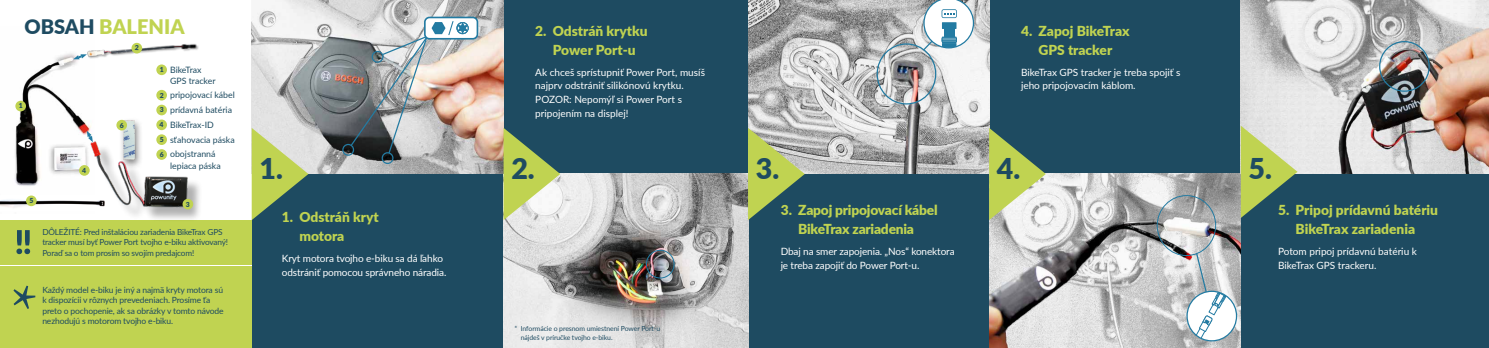
<style>
.page{position:relative;width:1489px;height:348px;background:#fff}
.page>*{position:absolute;margin:0;border:0;box-sizing:border-box;transform-origin:0 0}
.t1{font:900 28.62px "Lato";color:#1e4b61}
.t2{font:900 20px "Lato";color:#c0d351}
.t3{font:900 13.75px/18.8px "Lato";letter-spacing:-.005em;color:#c0d351;text-align:center}
.t4{font:10px/13.8px "Lato";color:#fff}
.t5{font:8.75px/14.8px "Lato";color:#1e4b61}
.t6{font:8.5px/10.6px "Lato";letter-spacing:-.015em;color:#1e4b61}
.t7{font:8.25px/10.6px "Lato";letter-spacing:-.02em;color:#1e4b61}
.t8{font:6.88px/8.8px "Lato";letter-spacing:-.01em;color:#1e4b61}
.t9{font:900 6.88px "Lato";color:#1e4b61}
.s1{color:#1e4b61}
.s2{font-weight:900;font-size:6.88px}
.s3{font-family:"Arial"}
</style>
<div class="page">
<div style="left:0;top:0;width:1488px;height:347px;background:#1e4b61"></div>
<div style="left:0;top:0;width:252px;height:272px;background:#fff"></div>
<div style="left:0;top:266px;width:252px;height:81px;background:#c0d351"></div>
<img style="left:15px;top:53px;width:71px;height:133px">
<div style="left:0;top:220px;width:252px;height:44px;background:#c0d351"></div>
<img style="left:503px;top:174px;width:245px;height:173px">
<img style="left:748px;top:0;width:241px;height:174px">
<img style="left:252px;top:0;width:251px;height:174px">
<img style="left:0;top:200px;width:48px;height:8px">
<img style="left:989px;top:174px;width:251px;height:173px">
<img style="left:1240px;top:0;width:248px;height:174px">
<svg style="left:252px;top:128px;width:56px;height:92px"></svg>
<svg style="left:503px;top:128px;width:57px;height:92px"></svg>
<svg style="left:748px;top:128px;width:56px;height:92px"></svg>
<svg style="left:989px;top:128px;width:56px;height:92px"></svg>
<svg style="left:1240px;top:125px;width:57px;height:92px"></svg>
<div style="left:342px;top:144px;width:12px;height:11px;border:1px solid #237ba2;border-radius:50%"></div>
<div style="left:381px;top:152px;width:12px;height:12px;border:1px solid #237ba2;border-radius:50%"></div>
<div style="left:646px;top:249px;width:28px;height:29px;border:1px solid #237ba2;border-radius:50%"></div>
<img style="left:48px;top:124px;width:152px;height:95px">
<div style="left:79px;top:165px;width:11px;height:10px;background:#c0d351;border-radius:50%"></div>
<div style="left:182px;top:198px;width:11px;height:11px;background:#c0d351;border-radius:50%"></div>
<div style="left:15px;top:101px;width:11px;height:10px;background:#c0d351;border-radius:50%"></div>
<div style="left:118px;top:117px;width:25px;height:52px;background:#000;opacity:.51"></div>
<img style="left:111px;top:117px;width:39px;height:47px">
<div style="left:26px;top:195px;width:11px;height:11px;background:#c0d351;border-radius:50%"></div>
<svg style="left:87px;top:130px;width:6px;height:12px"></svg>
<svg style="left:73px;top:54px;width:11px;height:6px"></svg>
<div style="left:116px;top:120px;width:11px;height:10px;background:#c0d351;border-radius:50%"></div>
<div style="left:1186px;top:291px;width:50px;height:49px;background:#fff;border-radius:50%"></div>
<svg style="left:1191px;top:251px;width:35px;height:89px"></svg>
<div style="left:1186px;top:290px;width:50px;height:51px;border:1px solid #237ba2;border-radius:50%"></div>
<div style="left:1156px;top:195px;width:60px;height:60px;border:1px solid #237ba2;border-radius:50%"></div>
<div style="left:876px;top:43px;width:60px;height:61px;border:1px solid #237ba2;border-radius:50%"></div>
<div style="left:1378px;top:41px;width:51px;height:51px;border:1px solid #237ba2;border-radius:50%"></div>
<img style="left:84px;top:42px;width:115px;height:32px">
<div style="left:131px;top:43px;width:11px;height:10px;background:#c0d351;border-radius:50%"></div>
<svg style="left:921px;top:0;width:53px;height:52px;background:#c6d9e0"></svg>
<svg style="left:16px;top:230px;width:14px;height:24px"></svg>
<div style="left:425px;top:17px;width:52px;height:22px;background:#fff;border-radius:5px"></div>
<div style="left:424px;top:17px;width:54px;height:22px;border:2px solid #237ba2;border-radius:5px"></div>
<img style="left:349px;top:21px;width:119px;height:133px">
<svg style="left:13px;top:285px;width:22px;height:23px"></svg>
<div style="left:156px;top:64px;width:11px;height:11px;background:#c0d351;border-radius:50%"></div>
<div style="left:156px;top:90px;width:11px;height:10px;background:#c0d351;border-radius:50%"></div>
<div style="left:156px;top:104px;width:11px;height:11px;background:#c0d351;border-radius:50%"></div>
<div style="left:156px;top:119px;width:11px;height:11px;background:#c0d351;border-radius:50%"></div>
<div style="left:156px;top:134px;width:11px;height:11px;background:#c0d351;border-radius:50%"></div>
<div style="left:156px;top:149px;width:11px;height:10px;background:#c0d351;border-radius:50%"></div>
<h2 class="t2" style="left:24px;top:12px;width:162px"><span class="s1">OBSAH</span> BALENIA</h2>
<p class="t9" style="left:19px;top:101px;width:5px">1</p>
<p class="t9" style="left:82px;top:165px;width:5px">4</p>
<p class="t9" style="left:120px;top:120px;width:5px">6</p>
<p class="t5" style="left:170px;top:63px;width:47px;line-height:11.2px;text-indent:-10px"><span class="s2">1</span> BikeTrax<br>GPS tracker</p>
<p class="t5" style="left:159px;top:87px;width:77px"><span class="s2">2</span> pripojovací kábel<br><span class="s2">3</span> prídavná batéria<br><span class="s2">4</span> BikeTrax-ID<br><span class="s2">5</span> s<span class="s3">ť</span>ahovacia páska<br><span class="s2">6</span> obojstranná</p>
<p class="t5" style="left:170px;top:157px;width:52px">lepiaca páska</p>
<p class="t9" style="left:29px;top:195px;width:5px">5</p>
<p class="t9" style="left:186px;top:198px;width:5px">3</p>
<p class="t7" style="left:42px;top:226px;width:187px">DÔLEŽITÉ: Pred inštaláciou zariadenia BikeTrax GPS tracker musí byť Power Port tvojho e-biku aktivovaný!<br>Poraď sa o tom prosím so svojím predajcom!</p>
<p class="t6" style="left:42px;top:283px;width:183px">Každý model e-biku je iný a najmä kryty motora sú k dispozícii v rôznych prevedeniach. Prosíme <span class="s3">ť</span>a preto o pochopenie, ak sa obrázky v tomto návode nezhodujú s motorom tvojho e-biku.</p>
<h3 class="t3" style="left:535px;top:21px;width:114px">2. Odstráň krytku<br>Power Port-u</h3>
<p class="t4" style="left:535px;top:65px;width:171px">Ak chceš sprístupniť Power Port, musíš najprv odstrániť silikónovú krytku.<br>POZOR: Nepomýľ si Power Port s pripojením na displej!</p>
<h3 class="t3" style="left:1020px;top:21px;width:110px">4. Zapoj BikeTrax<br>GPS tracker</h3>
<p class="t4" style="left:1020px;top:65px;width:161px">BikeTrax GPS tracker je treba spojiť s jeho pripojovacím káblom.</p>
<h1 class="t1" style="left:259px;top:146px;width:25px">1.</h1>
<h1 class="t1" style="left:511px;top:146px;width:25px">2.</h1>
<h1 class="t1" style="left:755px;top:146px;width:25px">3.</h1>
<h1 class="t1" style="left:996px;top:146px;width:25px">4.</h1>
<h1 class="t1" style="left:1248px;top:146px;width:25px">5.</h1>
<h3 class="t3" style="left:299px;top:207px;width:81px;text-align:left;text-indent:-18px">1. Odstráň kryt motora</h3>
<p class="t4" style="left:282px;top:250px;width:166px">Kryt motora tvojho e-biku sa dá ľahko odstrániť pomocou správneho náradia.</p>
<h3 class="t3" style="left:780px;top:200px;width:158px">3. Zapoj pripojovací kábel<br>BikeTrax zariadenia</h3>
<p class="t4" style="left:780px;top:243px;width:175px">Dbaj na smer zapojenia. „Nos“ konektora je treba zapojiť do Power Port-u.</p>
<h3 class="t3" style="left:1277px;top:200px;width:162px">5. Pripoj prídavnú batériu<br>BikeTrax zariadenia</h3>
<p class="t4" style="left:1277px;top:243px;width:140px">Potom pripoj prídavnú batériu k<br>BikeTrax GPS trackeru.</p>
<p class="t8" style="left:520px;top:323px;width:141px;text-indent:-6px">* Informácie o presnom umiestnení Power Port-u nájdeš v príručke tvojho e-biku.</p>
</div>
